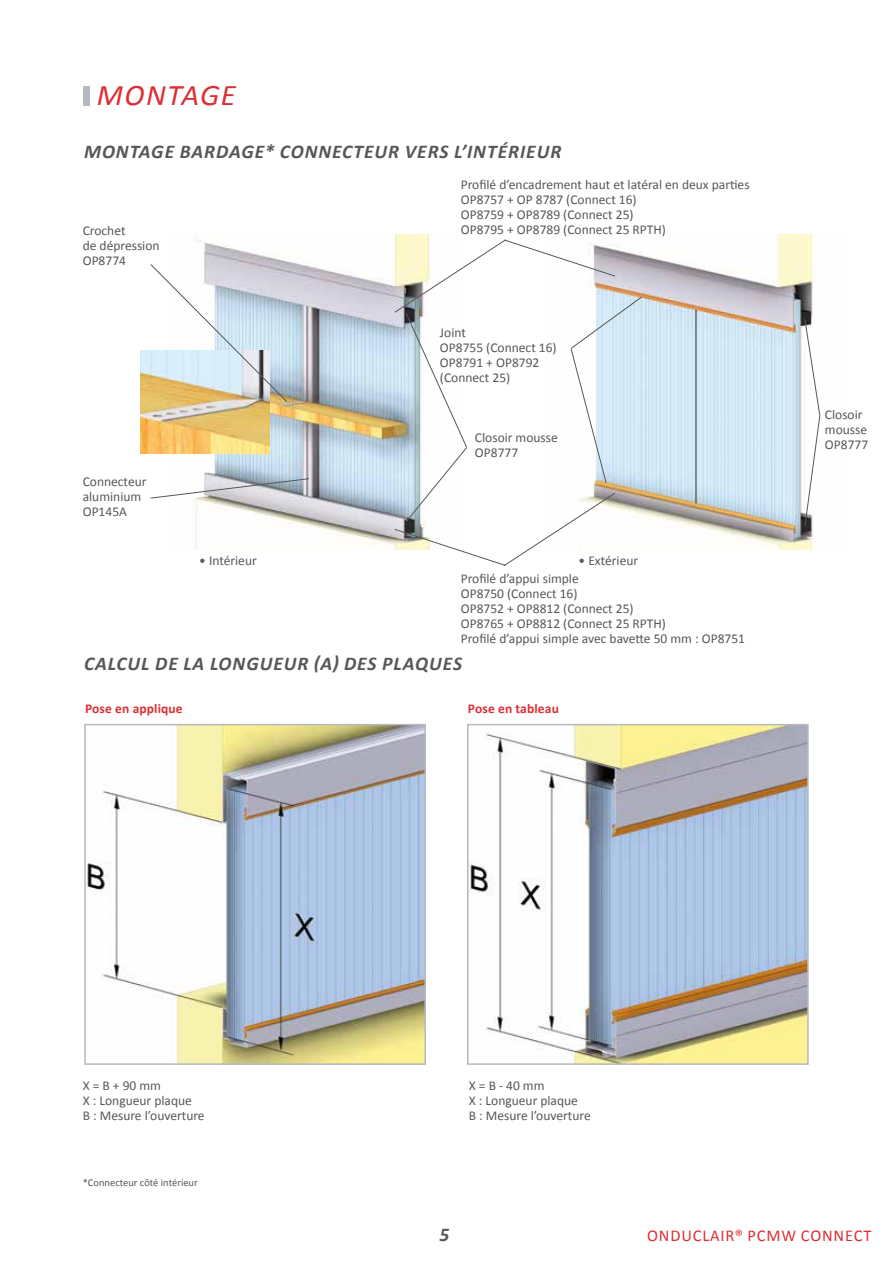
<style>
.page{position:relative;width:893px;height:1263px;background:#fff}
.page>*{position:absolute;margin:0;border:0;box-sizing:border-box;transform-origin:0 0}
.t1{font:italic 30px "Calibri";letter-spacing:.05em;color:#dc2f34}
.t2{font:italic 700 19.5px "Calibri";letter-spacing:.05em;color:#575756}
.t3{font:16.5px "Calibri";letter-spacing:.05em;color:#dc2f34}
.t4{font:13.5px/15px "Calibri";color:#575756}
.t5{font:700 13.5px "Calibri";letter-spacing:.01em;color:#dc2f34}
.t6{font:10.5px "Calibri";color:#575756}
</style>
<div class="page">
<div style="left:84px;top:86px;width:6px;height:19px;background:#b4babf"></div>
<img style="left:168px;top:235px;width:262px;height:314px">
<img style="left:140px;top:351px;width:130px;height:102px">
<img style="left:643px;top:235px;width:172px;height:314px">
<svg style="left:150px;top:263px;width:138px;height:140px"></svg>
<svg style="left:150px;top:478px;width:160px;height:21px"></svg>
<svg style="left:804px;top:318px;width:17px;height:209px"></svg>
<svg style="left:394px;top:239px;width:249px;height:327px"></svg>
<img style="left:87px;top:727px;width:336px;height:335px">
<div style="left:84px;top:724px;width:342px;height:341px;border:2px solid #b4babf"></div>
<img style="left:470px;top:727px;width:336px;height:335px">
<div style="left:467px;top:724px;width:342px;height:341px;border:2px solid #b4babf"></div>
<h1 class="t1" style="left:97px;top:75px;width:141px">MONTAGE</h1>
<h2 class="t2" style="left:84px;top:140px;width:479px">MONTAGE BARDAGE* CONNECTEUR VERS L’INTÉRIEUR</h2>
<p class="t4" style="left:83px;top:223px;width:78px">Crochet<br>de dépression<br>OP8774</p>
<p class="t4" style="left:83px;top:474px;width:65px">Connecteur aluminium<br>OP145A</p>
<p class="t4" style="left:461px;top:177px;width:290px">Profilé d’encadrement haut et latéral en deux parties OP8757 + OP 8787 (Connect 16)<br>OP8759 + OP8789 (Connect 25)<br>OP8795 + OP8789 (Connect 25 RPTH)</p>
<p class="t4" style="left:440px;top:325px;width:118px">Joint<br>OP8755 (Connect 16)<br>OP8791 + OP8792 (Connect 25)</p>
<p class="t4" style="left:475px;top:430px;width:84px">Closoir mousse<br>OP8777</p>
<p class="t4" style="left:199px;top:553px;width:59px">• Intérieur</p>
<p class="t4" style="left:579px;top:553px;width:61px">• Extérieur</p>
<p class="t4" style="left:461px;top:571px;width:286px">Profilé d’appui simple<br>OP8750 (Connect 16)<br>OP8752 + OP8812 (Connect 25)<br>OP8765 + OP8812 (Connect 25 RPTH)<br>Profilé d’appui simple avec bavette 50 mm : OP8751</p>
<h2 class="t2" style="left:84px;top:651px;width:380px">CALCUL DE LA LONGUEUR (A) DES PLAQUES</h2>
<p class="t5" style="left:85px;top:700px;width:99px">Pose en applique</p>
<p class="t5" style="left:468px;top:700px;width:92px">Pose en tableau</p>
<p class="t4" style="left:825px;top:407px;width:45px">Closoir mousse<br>OP8777</p>
<p class="t4" style="left:83px;top:1078px;width:123px">X = B + 90 mm<br>X : Longueur plaque<br>B : Mesure l’ouverture</p>
<p class="t6" style="left:83px;top:1176px;width:117px">*Connecteur côté intérieur</p>
<p class="t4" style="left:469px;top:1078px;width:123px">X = B - 40 mm<br>X : Longueur plaque<br>B : Mesure l’ouverture</p>
<h2 class="t2" style="left:439px;top:1222px;width:11px">5</h2>
<p class="t3" style="left:647px;top:1225px;width:226px">ONDUCLAIR® PCMW CONNECT</p>
</div>
